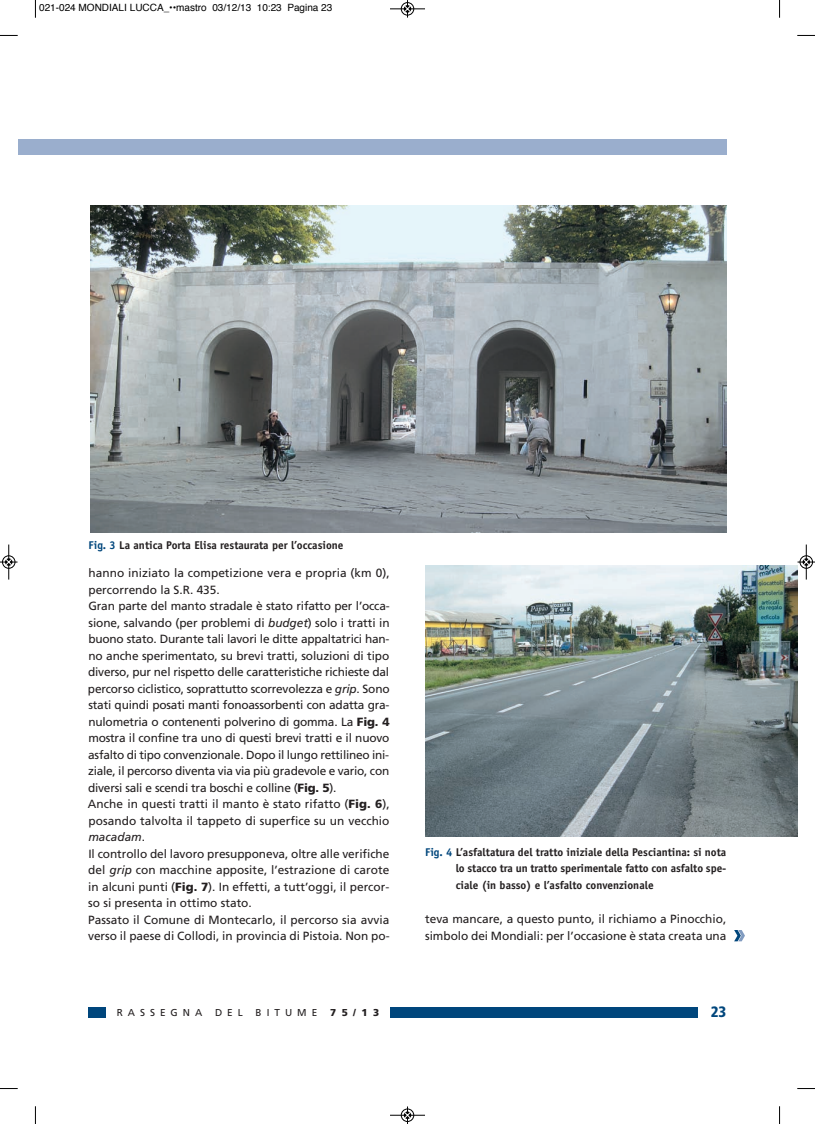
<style>
.page{position:relative;width:815px;height:1124px;background:#fff}
.page>*{position:absolute;margin:0;border:0;box-sizing:border-box;transform-origin:0 0}
.t1{font:900 condensed 15px "Frutiger";color:#00467c}
.t2{font:11.88px/16.5px "Frutiger";letter-spacing:-.01em;color:#231f20}
.t3{font:700 11.25px/16.2px "Officina Sans";color:#231f20;text-align:justify}
.t4{font:10px "Helvetica";color:#000}
.t5{font:10px "Frutiger";letter-spacing:.5em;color:#231f20}
.t6{font:900 10px "Frutiger";color:#231f20}
.s1{color:#00467c}
.s2{font-style:italic}
.s3{font-weight:900}
</style>
<div class="page">
<div style="left:89px;top:1006px;width:609px;height:11px;background:#00467c"></div>
<div style="left:106px;top:1003px;width:284px;height:20px;background:#fff"></div>
<svg style="left:734px;top:930px;width:11px;height:11px"></svg>
<div style="left:18px;top:139px;width:708px;height:16px;background:#9aaecd"></div>
<img style="left:91px;top:205px;width:636px;height:327px">
<img style="left:425px;top:565px;width:372px;height:271px">
<svg style="left:35px;top:0;width:1px;height:18px"></svg>
<svg style="left:0;top:35px;width:18px;height:1px"></svg>
<svg style="left:779px;top:0;width:1px;height:18px"></svg>
<svg style="left:797px;top:35px;width:18px;height:1px"></svg>
<svg style="left:35px;top:1106px;width:1px;height:17px"></svg>
<svg style="left:0;top:1088px;width:18px;height:1px"></svg>
<svg style="left:779px;top:1106px;width:1px;height:17px"></svg>
<svg style="left:797px;top:1088px;width:18px;height:1px"></svg>
<div style="left:401px;top:2px;width:13px;height:14px;border:1px solid #fff;border-radius:50%"></div>
<hr style="left:390px;top:9px;width:35px;height:1px;background:#000">
<div style="left:401px;top:2px;width:13px;height:13px;border:1px solid #000;border-radius:50%"></div>
<svg style="left:404px;top:0;width:7px;height:18px"></svg>
<hr style="left:390px;top:1114px;width:35px;height:1px;background:#000">
<div style="left:401px;top:1108px;width:13px;height:13px;border:1px solid #000;border-radius:50%"></div>
<svg style="left:404px;top:1106px;width:7px;height:17px"></svg>
<hr style="left:9px;top:544px;width:1px;height:35px;background:#000">
<div style="left:2px;top:555px;width:13px;height:13px;border:1px solid #000;border-radius:50%"></div>
<svg style="left:0;top:558px;width:18px;height:7px"></svg>
<hr style="left:806px;top:544px;width:1px;height:35px;background:#000">
<div style="left:800px;top:555px;width:13px;height:13px;border:1px solid #000;border-radius:50%"></div>
<svg style="left:798px;top:558px;width:17px;height:7px"></svg>
<p class="t4" style="left:39px;top:4px;width:295px">021-024 MONDIALI LUCCA_••mastro 03/12/13 10:23 Pagina 23</p>
<p class="t3" style="left:89px;top:537px;width:256px"><span class="s1">Fig. 3</span> La antica Porta Elisa restaurata per l’occasione</p>
<p class="t2" style="left:88px;top:565px;width:303px">hanno iniziato la competizione vera e propria (km 0), percorrendo la S.R. 435.<br>Gran parte del manto stradale è stato rifatto per l’occa&shy;sione, salvando (per problemi di <span class="s2">budget</span>) solo i tratti in buono stato. Durante tali lavori le ditte appaltatrici han&shy;no anche sperimentato, su brevi tratti, soluzioni di tipo diverso, pur nel rispetto delle caratteristiche richieste dal percorso ciclistico, soprattutto scorrevolezza e <span class="s2">grip</span>. Sono stati quindi posati manti fonoassorbenti con adatta gra&shy;nulometria o contenenti polverino di gomma. La <span class="s3">Fig. 4 </span>mostra il confine tra uno di questi brevi tratti e il nuovo asfalto di tipo convenzionale. Dopo il lungo rettilineo ini&shy;ziale, il percorso diventa via via più gradevole e vario, con diversi sali e scendi tra boschi e colline (<span class="s3">Fig. 5</span>).<br>Anche in questi tratti il manto è stato rifatto (<span class="s3">Fig. 6</span>), posando talvolta il tappeto di superfice su un vecchio <span class="s2">macadam</span>.<br>Il controllo del lavoro presupponeva, oltre alle verifiche del <span class="s2">grip</span> con macchine apposite, l’estrazione di carote in alcuni punti (<span class="s3">Fig. 7</span>). In effetti, a tutt’oggi, il percor&shy;so si presenta in ottimo stato.<br>Passato il Comune di Montecarlo, il percorso sia avvia verso il paese di Collodi, in provincia di Pistoia. Non po-</p>
<p class="t3" style="left:456px;top:845px;width:272px;text-indent:-30px"><span class="s1">Fig. 4</span> L’asfaltatura del tratto iniziale della Pesciantina: si nota lo stacco tra un tratto sperimentale fatto con asfalto spe&shy;ciale (in basso) e l’asfalto convenzionale</p>
<p class="t2" style="left:425px;top:911px;width:303px;line-height:17.1px">teva mancare, a questo punto, il richiamo a Pinocchio, simbolo dei Mondiali: per l’occasione è stata creata una</p>
<p class="t5" style="left:117px;top:1008px;width:87px">RASSEGNA</p>
<p class="t5" style="left:215px;top:1008px;width:29px">DEL</p>
<p class="t5" style="left:256px;top:1008px;width:63px">BITUME</p>
<p class="t6" style="left:330px;top:1008px;width:51px">75/13</p>
<p class="t1" style="left:711px;top:1006px;width:17px">23</p>
</div>
